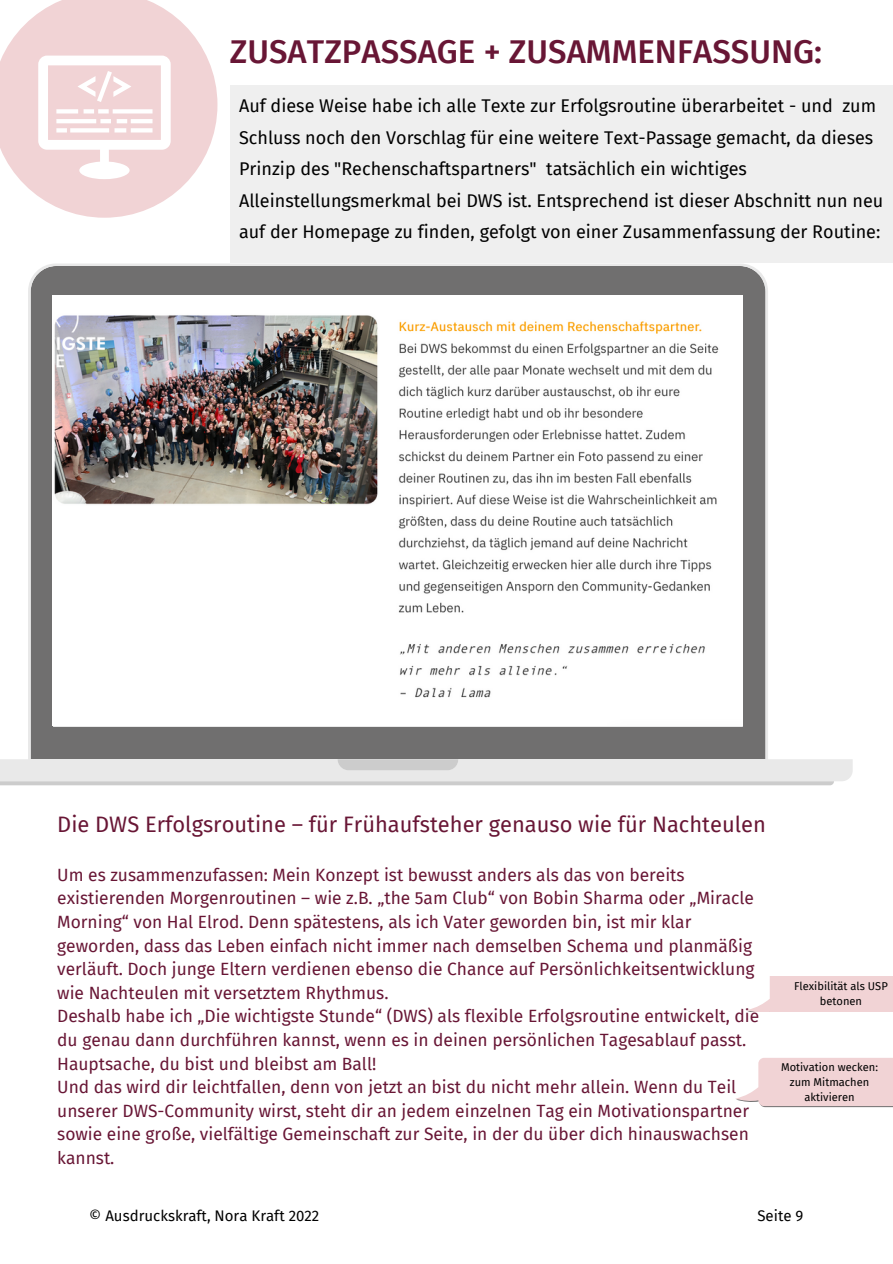
<style>
.page{position:relative;width:893px;height:1264px;background:#fff}
.page>*{position:absolute;margin:0;border:0;box-sizing:border-box;transform-origin:0 0}
.t1{font:500 33px "Fira Sans";color:#681635}
.t2{font:21.9px "Fira Sans";color:#681635}
.t3{font:18px/31.5px "Fira Sans";color:#000}
.t4{font:17.4px/23.5px "Fira Sans";color:#681635}
.t5{font:15px "Fira Sans";color:#000}
.t6{font:11.1px/15.3px "Fira Sans";color:#000;text-align:center}
</style>
<div class="page">
<svg style="left:0;top:0;width:217px;height:218px;fill:#f1d3d5"></svg>
<svg style="left:48px;top:65px;width:113px;height:75px"></svg>
<svg style="left:0;top:263px;width:852px;height:518px"></svg>
<svg style="left:337px;top:759px;width:121px;height:11px"></svg>
<svg style="left:0;top:781px;width:834px;height:4px;background:#cfcfcf"></svg>
<img style="left:53px;top:295px;width:689px;height:430px">
<div style="left:230px;top:85px;width:662px;height:178px;background:#efefef"></div>
<svg style="left:747px;top:976px;width:145px;height:35px;background:#f2d8da"></svg>
<svg style="left:735px;top:1058px;width:157px;height:49px;background:#f0d6d8"></svg>
<h1 class="t1" style="left:230px;top:32px;width:593px">ZUSATZPASSAGE + ZUSAMMENFASSUNG:</h1>
<p class="t3" style="left:239px;top:90px;width:645px">Auf diese Weise habe ich alle Texte zur Erfolgsroutine überarbeitet - und zum Schluss noch den Vorschlag für eine weitere Text-Passage gemacht, da dieses Prinzip des "Rechenschaftspartners" tatsächlich ein wichtiges Alleinstellungsmerkmal bei DWS ist. Entsprechend ist dieser Abschnitt nun neu auf der Homepage zu finden, gefolgt von einer Zusammenfassung der Routine:</p>
<p class="t2" style="left:57px;top:811px;width:710px">Die DWS Erfolgsroutine – für Frühaufsteher genauso wie für Nachteulen</p>
<p class="t4" style="left:57px;top:863px;width:703px">Um es zusammenzufassen: Mein Konzept ist bewusst anders als das von bereits existierenden Morgenroutinen – wie z.B. „the 5am Club“ von Bobin Sharma oder „Miracle Morning“ von Hal Elrod. Denn spätestens, als ich Vater geworden bin, ist mir klar geworden, dass das Leben einfach nicht immer nach demselben Schema und planmäßig verläuft. Doch junge Eltern verdienen ebenso die Chance auf Persönlichkeitsentwicklung wie Nachteulen mit versetztem Rhythmus.<br>Deshalb habe ich „Die wichtigste Stunde“ (DWS) als flexible Erfolgsroutine entwickelt, die du genau dann durchführen kannst, wenn es in deinen persönlichen Tagesablauf passt.<br>Hauptsache, du bist und bleibst am Ball!<br>Und das wird dir leichtfallen, denn von jetzt an bist du nicht mehr allein. Wenn du Teil unserer DWS-Community wirst, steht dir an jedem einzelnen Tag ein Motivationspartner sowie eine große, vielfältige Gemeinschaft zur Seite, in der du über dich hinauswachsen kannst.</p>
<p class="t6" style="left:794px;top:978px;width:95px">Flexibilität als USP betonen</p>
<p class="t6" style="left:781px;top:1059px;width:98px">Motivation wecken: zum Mitmachen aktivieren</p>
<p class="t5" style="left:89px;top:1206px;width:231px">© Ausdruckskraft, Nora Kraft 2022</p>
<p class="t5" style="left:757px;top:1206px;width:47px">Seite 9</p>
</div>
